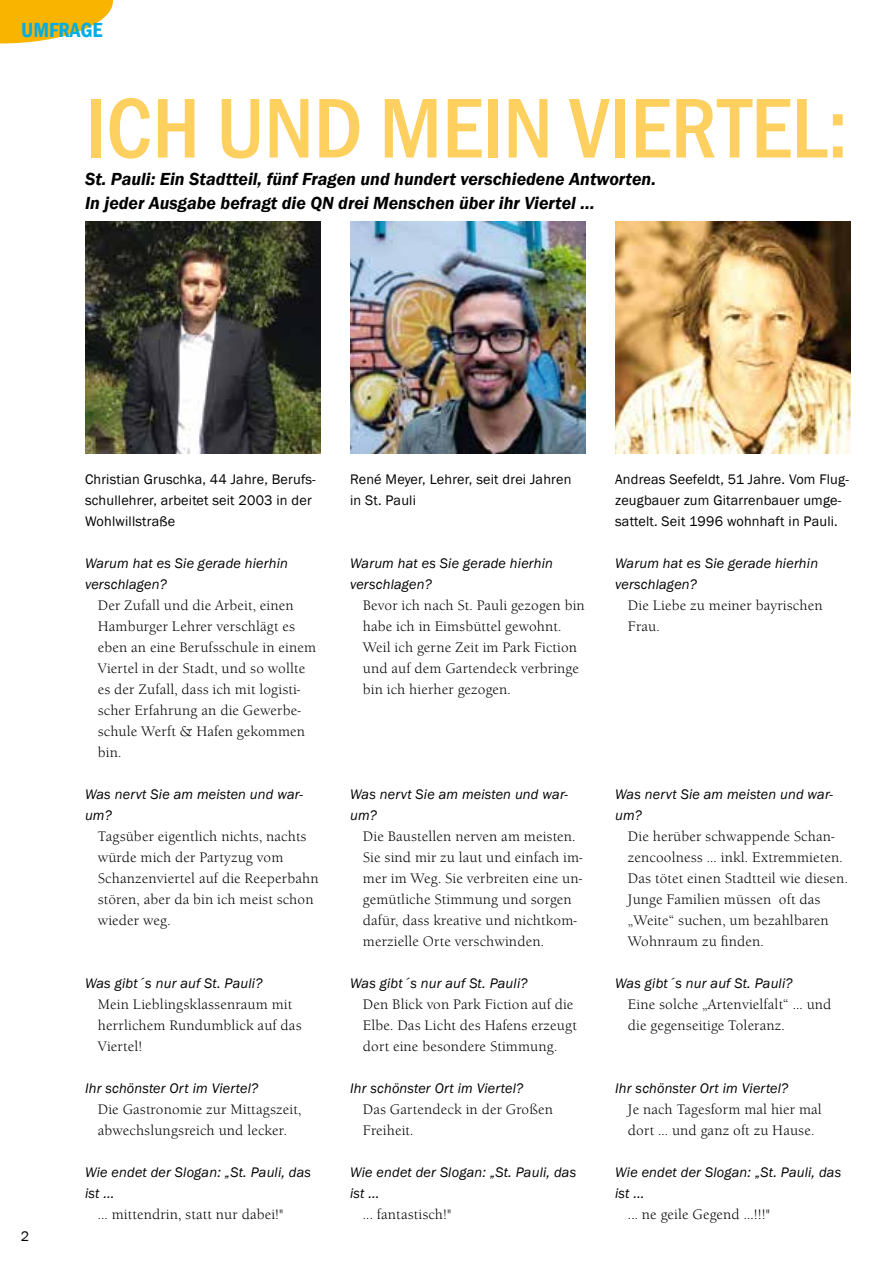
<style>
.page{position:relative;width:893px;height:1263px;background:#fff}
.page>*{position:absolute;margin:0;border:0;box-sizing:border-box;transform-origin:0 0}
.t1{font:500 condensed 87.75px "Franklin Gothic";color:#fed060}
.t2{font:600 condensed 21px "Franklin Gothic";color:#00ace5}
.t3{font:italic 600 18px/24px "Franklin Gothic";color:#000}
.t4{font:14.25px/21px "Berkeley Old Style EF";letter-spacing:.01em;color:#000}
.t5{font:italic 14.25px/21px "Franklin Gothic";letter-spacing:.015em;color:#000}
.t6{font:14.25px/21px "Franklin Gothic";letter-spacing:.01em;color:#000}
</style>
<div class="page">
<svg style="left:0;top:0;width:113px;height:44px"></svg>
<img style="left:85px;top:221px;width:235px;height:232px">
<img style="left:615px;top:221px;width:235px;height:232px">
<img style="left:350px;top:221px;width:235px;height:232px">
<h2 class="t2" style="left:21px;top:16px;width:83px">UMFRAGE</h2>
<h1 class="t1" style="left:85px;top:71px;width:765px">ICH UND MEIN VIERTEL:</h1>
<p class="t3" style="left:85px;top:167px;width:572px">St. Pauli: Ein Stadtteil, fünf Fragen und hundert verschiedene Antworten.<br>In jeder Ausgabe befragt die QN drei Menschen über ihr Viertel …</p>
<p class="t6" style="left:21px;top:1226px;width:10px">2</p>
<p class="t6" style="left:85px;top:469px;width:232px">Christian Gruschka, 44 Jahre, Berufs&shy;schullehrer, arbeitet seit 2003 in der<br>Wohlwillstraße</p>
<p class="t5" style="left:85px;top:553px;width:204px">Warum hat es Sie gerade hierhin verschlagen?</p>
<p class="t4" style="left:98px;top:595px;width:220px">Der Zufall und die Arbeit, einen<br>Hamburger Lehrer verschlägt es eben an eine Berufsschule in einem<br>Viertel in der Stadt, und so wollte es der Zufall, dass ich mit logisti&shy;scher Erfahrung an die Gewerbe&shy;schule Werft &amp; Hafen gekommen bin.</p>
<p class="t5" style="left:85px;top:784px;width:220px">Was nervt Sie am meisten und war&shy;um?</p>
<p class="t4" style="left:98px;top:826px;width:222px">Tagsüber eigentlich nichts, nachts würde mich der Partyzug vom<br>Schanzenviertel auf die Reeperbahn stören, aber da bin ich meist schon wieder weg.</p>
<p class="t5" style="left:85px;top:973px;width:179px">Was gibt´s nur auf St. Pauli?</p>
<p class="t4" style="left:98px;top:994px;width:205px">Mein Lieblingsklassenraum mit herrlichem Rundumblick auf das<br>Viertel!</p>
<p class="t5" style="left:85px;top:1078px;width:175px">Ihr schönster Ort im Viertel?</p>
<p class="t4" style="left:98px;top:1099px;width:205px">Die Gastronomie zur Mittagszeit, abwechslungsreich und lecker.</p>
<p class="t5" style="left:85px;top:1162px;width:228px">Wie endet der Slogan: „St. Pauli, das ist ...</p>
<p class="t4" style="left:98px;top:1204px;width:187px">... mittendrin, statt nur dabei!"</p>
<p class="t6" style="left:350px;top:469px;width:223px">René Meyer, Lehrer, seit drei Jahren in St. Pauli</p>
<p class="t5" style="left:350px;top:553px;width:204px">Warum hat es Sie gerade hierhin verschlagen?</p>
<p class="t4" style="left:363px;top:595px;width:223px">Bevor ich nach St. Pauli gezogen bin habe ich in Eimsbüttel gewohnt.<br>Weil ich gerne Zeit im Park Fiction und auf dem Gartendeck verbringe bin ich hierher gezogen.</p>
<p class="t6" style="left:615px;top:469px;width:235px">Andreas Seefeldt, 51 Jahre. Vom Flug&shy;zeugbauer zum Gitarrenbauer umge&shy;sattelt. Seit 1996 wohnhaft in Pauli.</p>
<p class="t5" style="left:615px;top:553px;width:204px">Warum hat es Sie gerade hierhin verschlagen?</p>
<p class="t4" style="left:628px;top:595px;width:196px">Die Liebe zu meiner bayrischen<br>Frau.</p>
<p class="t5" style="left:350px;top:784px;width:220px">Was nervt Sie am meisten und war&shy;um?</p>
<p class="t4" style="left:363px;top:826px;width:221px">Die Baustellen nerven am meisten.<br>Sie sind mir zu laut und einfach im&shy;mer im Weg. Sie verbreiten eine un&shy;gemütliche Stimmung und sorgen dafür, dass kreative und nichtkom&shy;merzielle Orte verschwinden.</p>
<p class="t5" style="left:350px;top:973px;width:179px">Was gibt´s nur auf St. Pauli?</p>
<p class="t4" style="left:363px;top:994px;width:215px">Den Blick von Park Fiction auf die<br>Elbe. Das Licht des Hafens erzeugt dort eine besondere Stimmung.</p>
<p class="t5" style="left:350px;top:1078px;width:175px">Ihr schönster Ort im Viertel?</p>
<p class="t4" style="left:363px;top:1099px;width:191px">Das Gartendeck in der Großen<br>Freiheit.</p>
<p class="t5" style="left:350px;top:1162px;width:228px">Wie endet der Slogan: „St. Pauli, das ist ...</p>
<p class="t4" style="left:363px;top:1204px;width:90px">... fantastisch!"</p>
<p class="t5" style="left:615px;top:784px;width:220px">Was nervt Sie am meisten und war&shy;um?</p>
<p class="t4" style="left:628px;top:826px;width:221px">Die herüber schwappende Schan&shy;zencoolness ... inkl. Extremmieten.<br>Das tötet einen Stadtteil wie diesen.<br>Junge Familien müssen oft das „Weite“ suchen, um bezahlbaren<br>Wohnraum zu finden.</p>
<p class="t5" style="left:615px;top:973px;width:179px">Was gibt´s nur auf St. Pauli?</p>
<p class="t4" style="left:628px;top:994px;width:205px">Eine solche „Artenvielfalt“ ... und die gegenseitige Toleranz.</p>
<p class="t5" style="left:615px;top:1078px;width:175px">Ihr schönster Ort im Viertel?</p>
<p class="t4" style="left:628px;top:1099px;width:195px">Je nach Tagesform mal hier mal dort ... und ganz oft zu Hause.</p>
<p class="t5" style="left:615px;top:1162px;width:228px">Wie endet der Slogan: „St. Pauli, das ist ...</p>
<p class="t4" style="left:628px;top:1204px;width:144px">... ne geile Gegend ...!!!"</p>
</div>
